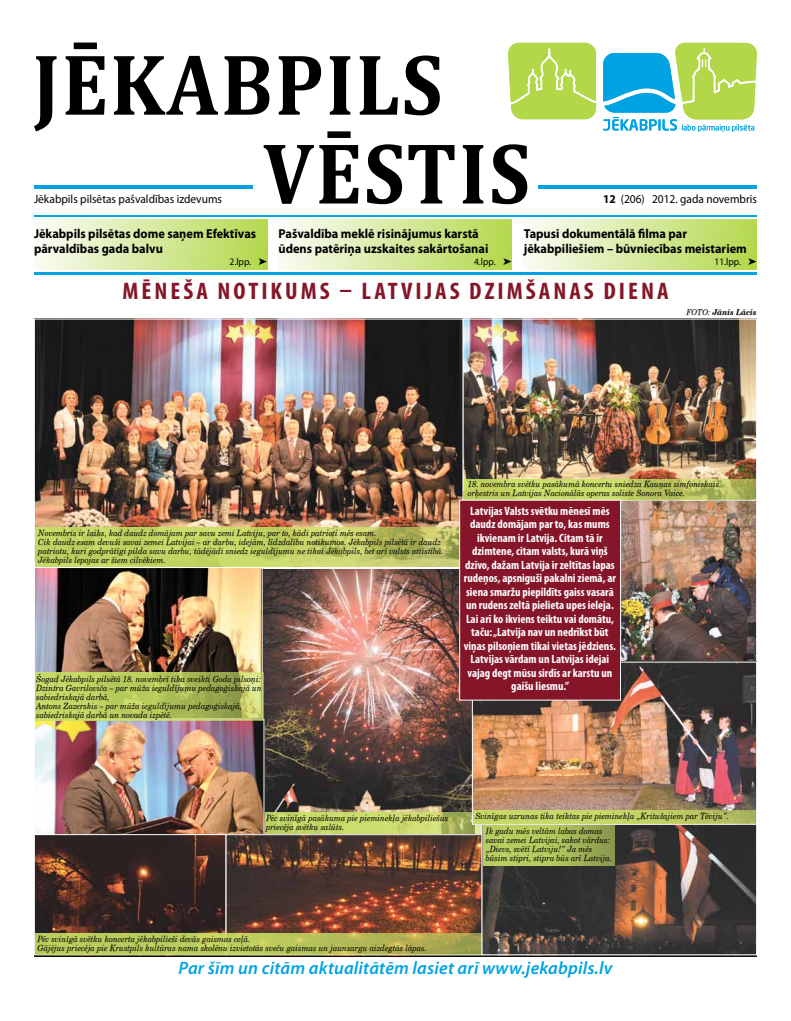
<style>
.page{position:relative;width:791px;height:1021px;background:#fff}
.page>*{position:absolute;margin:0;border:0;box-sizing:border-box;transform-origin:0 0}
.t1{font:700 condensed 24px "Myriad Pro";letter-spacing:.12em;color:#851629;scale:1.05 1}
.t2{font:italic 600 18px "Myriad Pro";letter-spacing:.01em;color:#00a3e2}
.t3{font:700 13px/15.6px "Myriad Pro";color:#000;scale:.95 1}
.t4{font:700 condensed 12px/13.5px "Myriad Pro";color:#fff;text-align:center}
.t5{font:12px "Myriad Pro";color:#000;scale:.95 1}
.t6{font:10px "Myriad Pro";color:#000;scale:.95 1}
.t7{font:italic 8.5px/9px "Century Schoolbook TL";color:#000;scale:.93 1}
.t8{font:italic 700 8px "Century Schoolbook TL";color:#000;scale:.93 1}
.s1{font-weight:700}
.s2{font-weight:400}
</style>
<div class="page">
<hr style="left:34px;top:956px;width:723px;height:1px;background:#000">
<img style="left:36px;top:836px;width:444px;height:96px">
<div style="left:34px;top:834px;width:192px;height:121px;border:1px solid #fff"></div>
<img style="left:36px;top:569px;width:226px;height:264px">
<img style="left:264px;top:569px;width:210px;height:273px">
<svg style="left:34px;top:43px;width:406px;height:88px"></svg>
<svg style="left:264px;top:131px;width:263px;height:73px"></svg>
<hr style="left:34px;top:185px;width:218px;height:3px;background:#00a3e2">
<hr style="left:539px;top:185px;width:218px;height:3px;background:#00a3e2">
<hr style="left:34px;top:216px;width:723px;height:1px;background:#00a3e2">
<div style="left:279px;top:219px;width:233px;height:51px;background:linear-gradient(to right,#fbfdf6,#b3d74c)"></div>
<div style="left:34px;top:219px;width:234px;height:51px;background:linear-gradient(to right,#fbfdf6,#b3d84c)"></div>
<div style="left:523px;top:219px;width:234px;height:51px;background:linear-gradient(to right,#fbfdf6,#b3d84c)"></div>
<svg style="left:508px;top:43px;width:88px;height:76px;background:#b9da5a"></svg>
<svg style="left:603px;top:43px;width:154px;height:89px"></svg>
<hr style="left:34px;top:272px;width:723px;height:2px;background:#00a3e2">
<img style="left:622px;top:502px;width:133px;height:159px">
<div style="left:620px;top:500px;width:137px;height:163px;border:1px solid #fff"></div>
<div style="left:34px;top:718px;width:230px;height:117px;border:1px solid #fff"></div>
<img style="left:36px;top:321px;width:425px;height:245px">
<svg style="left:35px;top:672px;width:228px;height:48px;background:#b7c75f"></svg>
<svg style="left:265px;top:812px;width:217px;height:22px;background:#c3d36a"></svg>
<div style="left:226px;top:834px;width:256px;height:121px;border:1px solid #fff"></div>
<img style="left:465px;top:321px;width:290px;height:158px">
<div style="left:463px;top:319px;width:294px;height:181px;border:1px solid #fff"></div>
<svg style="left:35px;top:527px;width:423px;height:40px;background:#c0ce65"></svg>
<svg style="left:464px;top:479px;width:292px;height:21px;background:#c0ce64"></svg>
<svg style="left:35px;top:932px;width:446px;height:22px;background:#b4bc58"></svg>
<img style="left:484px;top:824px;width:271px;height:129px">
<div style="left:482px;top:820px;width:275px;height:135px;border:1px solid #fff"></div>
<img style="left:474px;top:663px;width:281px;height:147px">
<div style="left:472px;top:661px;width:285px;height:163px;border:1px solid #fff"></div>
<div style="left:483px;top:825px;width:132px;height:40px;background:linear-gradient(to right,#c5dd64,#93a352)"></div>
<svg style="left:473px;top:810px;width:283px;height:13px;background:#bfcf65"></svg>
<div style="left:459px;top:500px;width:162px;height:200px;background:#851629;border:1px solid #fff"></div>
<h3 class="t5" style="left:34px;top:191px;width:199px">Jēkabpils pilsētas pašvaldības izdevums</h3>
<h3 class="t5" style="left:603px;top:191px;width:163px"><span class="s1">12</span> (206) 2012. gada novembris</h3>
<h3 class="t3" style="left:34px;top:225px;width:235px">Jēkabpils pilsētas dome saņem Efektīvas pārvaldības gada balvu</h3>
<p class="t6" style="left:230px;top:256px;width:41px">2.lpp. ➤</p>
<h3 class="t3" style="left:524px;top:225px;width:236px">Tapusi dokumentālā filma par jēkabpiliešiem – būvniecības meistariem</h3>
<p class="t6" style="left:714px;top:256px;width:46px">11.lpp. ➤</p>
<h3 class="t3" style="left:279px;top:225px;width:222px">Pašvaldība meklē risinājumus karstā ūdens patēriņa uzskaites sakārtošanai</h3>
<p class="t6" style="left:474px;top:256px;width:41px">4.lpp. ➤</p>
<h1 class="t1" style="left:122px;top:276px;width:521px">Mēneša notikums – Latvijas dzimšanas diena</h1>
<p class="t8" style="left:686px;top:306px;width:77px"><span class="s2">FOTO:</span> Jānis Lācis</p>
<p class="t7" style="left:38px;top:528px;width:437px">Novembris ir laiks, kad daudz domājam par savu zemi Latviju, par to, kādi patrioti mēs esam.<br>Cik daudz esam devuši savai zemei Latvijai – ar darbu, idejām, līdzdalību notikumos. Jēkabpils pilsētā ir daudz patriotu, kuri godprātīgi pilda savu darbu, tādējādi sniedz ieguldījumu ne tikai Jēkabpils, bet arī valsts attīstībā.<br>Jēkabpils lepojas ar šiem cilvēkiem.</p>
<p class="t7" style="left:36px;top:674px;width:244px">Šogad Jēkabpils pilsētā 18. novembrī tika sveikti Goda pilsoņi:<br>Dzintra Gavriloviča – par mūža ieguldījumu pedagoģiskajā un sabiedriskajā darbā,<br>Antons Zazerskis – par mūža ieguldījumu pedagoģiskajā, sabiedriskajā darbā un novada izpētē.</p>
<p class="t7" style="left:468px;top:479px;width:272px">18. novembra svētku pasākumā koncertu sniedza Kauņas simfoniskais orķestris un Latvijas Nacionālās operas soliste Sonora Vaice.</p>
<p class="t4" style="left:464px;top:504px;width:154px">Latvijas Valsts svētku mēnesī mēs daudz domājam par to, kas mums ikvienam ir Latvija. Citam tā ir dzimtene, citam valsts, kurā viņš dzīvo, dažam Latvija ir zeltītas lapas rudeņos, apsniguši pakalni ziemā, ar siena smaržu piepildīts gaiss vasarā un rudens zeltā pielieta upes ieleja.<br>Lai arī ko ikviens teiktu vai domātu, taču: „Latvija nav un nedrīkst būt viņas pilsoņiem tikai vietas jēdziens.<br>Latvijas vārdam un Latvijas idejai vajag degt mūsu sirdīs ar karstu un gaišu liesmu.”</p>
<p class="t7" style="left:266px;top:813px;width:197px">Pēc svinīgā pasākuma pie pieminekļa jēkabpiliešus priecēja svētku salūts.</p>
<p class="t7" style="left:475px;top:811px;width:274px">Svinīgas uzrunas tika teiktas pie pieminekļa „Kritušajiem par Tēviju”.</p>
<p class="t7" style="left:486px;top:826px;width:137px">Ik gadu mēs veltām labas domas savai zemei Latvijai, sakot vārdus: „Dievs, svētī Latviju!” Ja mēs būsim stipri, stipra būs arī Latvija.</p>
<p class="t7" style="left:38px;top:933px;width:420px">Pēc svinīgā svētku koncerta jēkabpilieši devās gaismas ceļā.<br>Gājējus priecēja pie Krustpils kultūras nama skolēnu izvietotās sveču gaismas un jaunsargu aizdegtās lāpas.</p>
<h2 class="t2" style="left:178px;top:956px;width:435px">Par šīm un citām aktualitātēm lasiet arī www.jekabpils.lv</h2>
</div>
